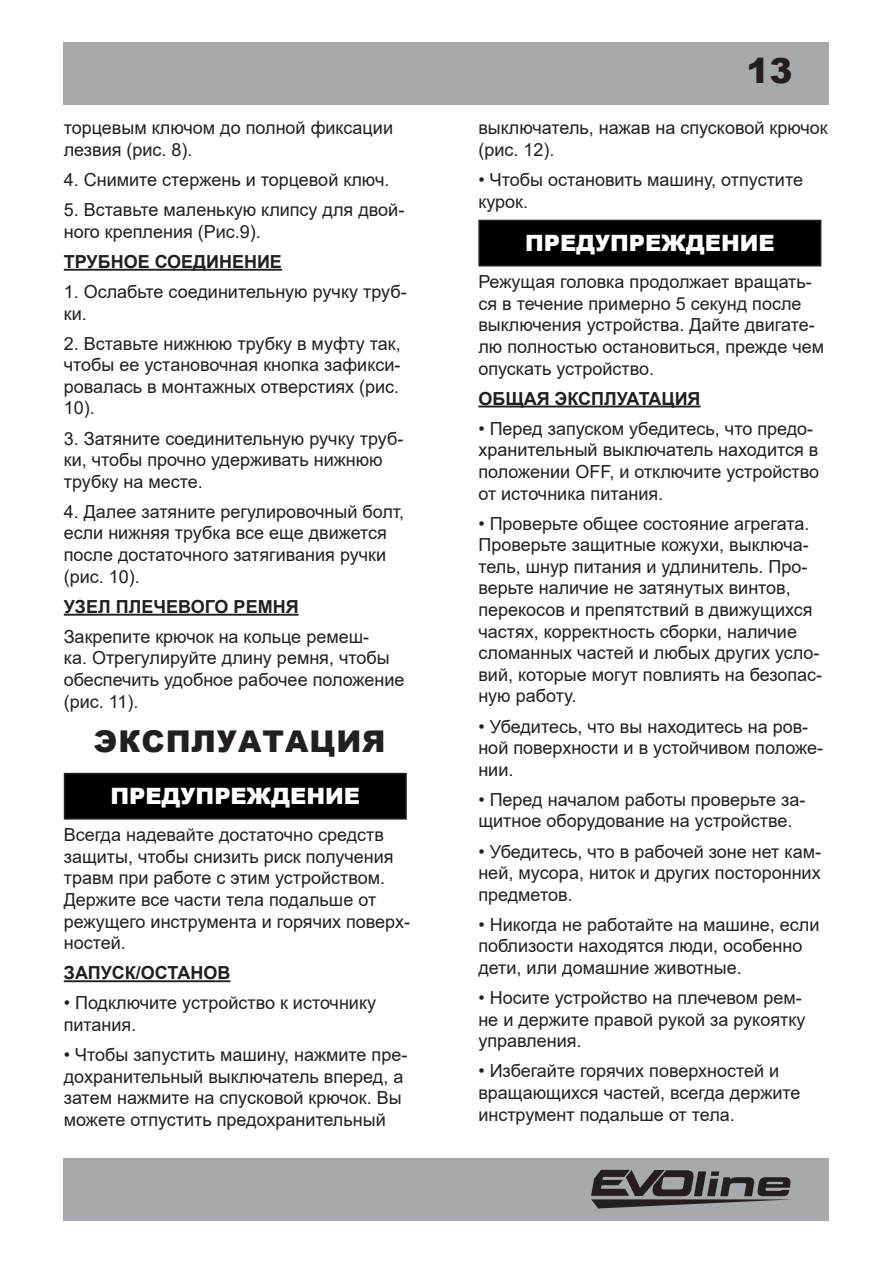
<style>
.page{position:relative;width:893px;height:1263px;background:#fff}
.page>*{position:absolute;margin:0;border:0;box-sizing:border-box;transform-origin:0 0}
.t1{font:900 34.5px "Arial";color:#231f20}
.t2{font:900 30px "Arial";letter-spacing:.035em;color:#231f20}
.t3{font:900 22.5px "Arial";color:#fff}
.t4{font:18px/21.6px "Arial";color:#231f20}
.t5{font:700 18px "Arial";color:#231f20}
</style>
<div class="page">
<div style="left:64px;top:43px;width:765px;height:62px;background:#a8a9ad"></div>
<div style="left:64px;top:1158px;width:765px;height:62px;background:#a8a9ad"></div>
<svg style="left:591px;top:1170px;width:200px;height:38px"></svg>
<hr style="left:64px;top:269px;width:218px;height:2px;background:#231f20">
<hr style="left:64px;top:614px;width:235px;height:2px;background:#231f20">
<hr style="left:64px;top:980px;width:166px;height:2px;background:#231f20">
<div style="left:65px;top:773px;width:341px;height:46px;background:#000"></div>
<div style="left:64px;top:773px;width:343px;height:47px;border:2px solid #231f20"></div>
<hr style="left:478px;top:406px;width:223px;height:1px;background:#231f20">
<div style="left:479px;top:220px;width:342px;height:46px;background:#000"></div>
<div style="left:478px;top:220px;width:343px;height:46px;border:2px solid #231f20"></div>
<p class="t4" style="left:64px;top:117px;width:331px">торцевым ключом до полной фиксации лезвия (рис. 8).</p>
<p class="t4" style="left:64px;top:169px;width:327px">4. Снимите стержень и торцевой ключ.</p>
<p class="t4" style="left:64px;top:199px;width:342px">5. Вставьте маленькую клипсу для двой&shy;ного крепления (Рис.9).</p>
<p class="t5" style="left:64px;top:249px;width:220px">ТРУБНОЕ СОЕДИНЕНИЕ</p>
<p class="t4" style="left:64px;top:281px;width:344px">1. Ослабьте соединительную ручку труб&shy;ки.</p>
<p class="t4" style="left:64px;top:332px;width:339px;text-align:justify">2. Вставьте нижнюю трубку в муфту так, чтобы ее установочная кнопка зафикси&shy;ровалась в монтажных отверстиях (рис.<br>10).</p>
<p class="t4" style="left:64px;top:427px;width:341px">3. Затяните соединительную ручку труб&shy;ки, чтобы прочно удерживать нижнюю трубку на месте.</p>
<p class="t4" style="left:64px;top:501px;width:342px">4. Далее затяните регулировочный болт, если нижняя трубка все еще движется после достаточного затягивания ручки (рис. 10).</p>
<p class="t5" style="left:64px;top:594px;width:236px">УЗЕЛ ПЛЕЧЕВОГО РЕМНЯ</p>
<p class="t4" style="left:64px;top:626px;width:342px">Закрепите крючок на кольце ремеш-<br>ка. Отрегулируйте длину ремня, чтобы обеспечить удобное рабочее положение (рис. 11).</p>
<h2 class="t2" style="left:93px;top:720px;width:293px">ЭКСПЛУАТАЦИЯ</h2>
<p class="t3" style="left:110px;top:780px;width:251px">ПРЕДУПРЕЖДЕНИЕ</p>
<p class="t4" style="left:64px;top:824px;width:348px">Всегда надевайте достаточно средств защиты, чтобы снизить риск получения травм при работе с этим устройством.<br>Держите все части тела подальше от режущего инструмента и горячих поверх&shy;ностей.</p>
<p class="t5" style="left:64px;top:960px;width:168px">ЗАПУСК/ОСТАНОВ</p>
<p class="t4" style="left:64px;top:992px;width:314px">• Подключите устройство к источнику питания.</p>
<p class="t4" style="left:64px;top:1044px;width:345px">• Чтобы запустить машину, нажмите пре&shy;дохранительный выключатель вперед, а затем нажмите на спусковой крючок. Вы можете отпустить предохранительный</p>
<h1 class="t1" style="left:747px;top:45px;width:48px">13</h1>
<p class="t4" style="left:478px;top:117px;width:351px">выключатель, нажав на спусковой крючок (рис. 12).</p>
<p class="t4" style="left:478px;top:169px;width:326px">• Чтобы остановить машину, отпустите курок.</p>
<p class="t3" style="left:525px;top:227px;width:251px">ПРЕДУПРЕЖДЕНИЕ</p>
<p class="t4" style="left:478px;top:271px;width:347px">Режущая головка продолжает вращать&shy;ся в течение примерно 5 секунд после выключения устройства. Дайте двигате&shy;лю полностью остановиться, прежде чем опускать устройство.</p>
<p class="t5" style="left:478px;top:386px;width:224px">ОБЩАЯ ЭКСПЛУАТАЦИЯ</p>
<p class="t4" style="left:478px;top:417px;width:342px">• Перед запуском убедитесь, что предо&shy;хранительный выключатель находится в положении OFF, и отключите устройство от источника питания.</p>
<p class="t4" style="left:478px;top:512px;width:345px">• Проверьте общее состояние агрегата.<br>Проверьте защитные кожухи, выключа&shy;тель, шнур питания и удлинитель. Про&shy;верьте наличие не затянутых винтов, перекосов и препятствий в движущихся частях, корректность сборки, наличие сломанных частей и любых других усло&shy;вий, которые могут повлиять на безопас&shy;ную работу.</p>
<p class="t4" style="left:478px;top:715px;width:346px">• Убедитесь, что вы находитесь на ров&shy;ной поверхности и в устойчивом положе&shy;нии.</p>
<p class="t4" style="left:478px;top:789px;width:328px">• Перед началом работы проверьте за&shy;щитное оборудование на устройстве.</p>
<p class="t4" style="left:478px;top:840px;width:344px;text-align:justify">• Убедитесь, что в рабочей зоне нет кам&shy;ней, мусора, ниток и других посторонних предметов.</p>
<p class="t4" style="left:478px;top:914px;width:343px">• Никогда не работайте на машине, если поблизости находятся люди, особенно дети, или домашние животные.</p>
<p class="t4" style="left:478px;top:987px;width:329px">• Носите устройство на плечевом рем&shy;не и держите правой рукой за рукоятку управления.</p>
<p class="t4" style="left:478px;top:1060px;width:324px">• Избегайте горячих поверхностей и вращающихся частей, всегда держите инструмент подальше от тела.</p>
</div>
